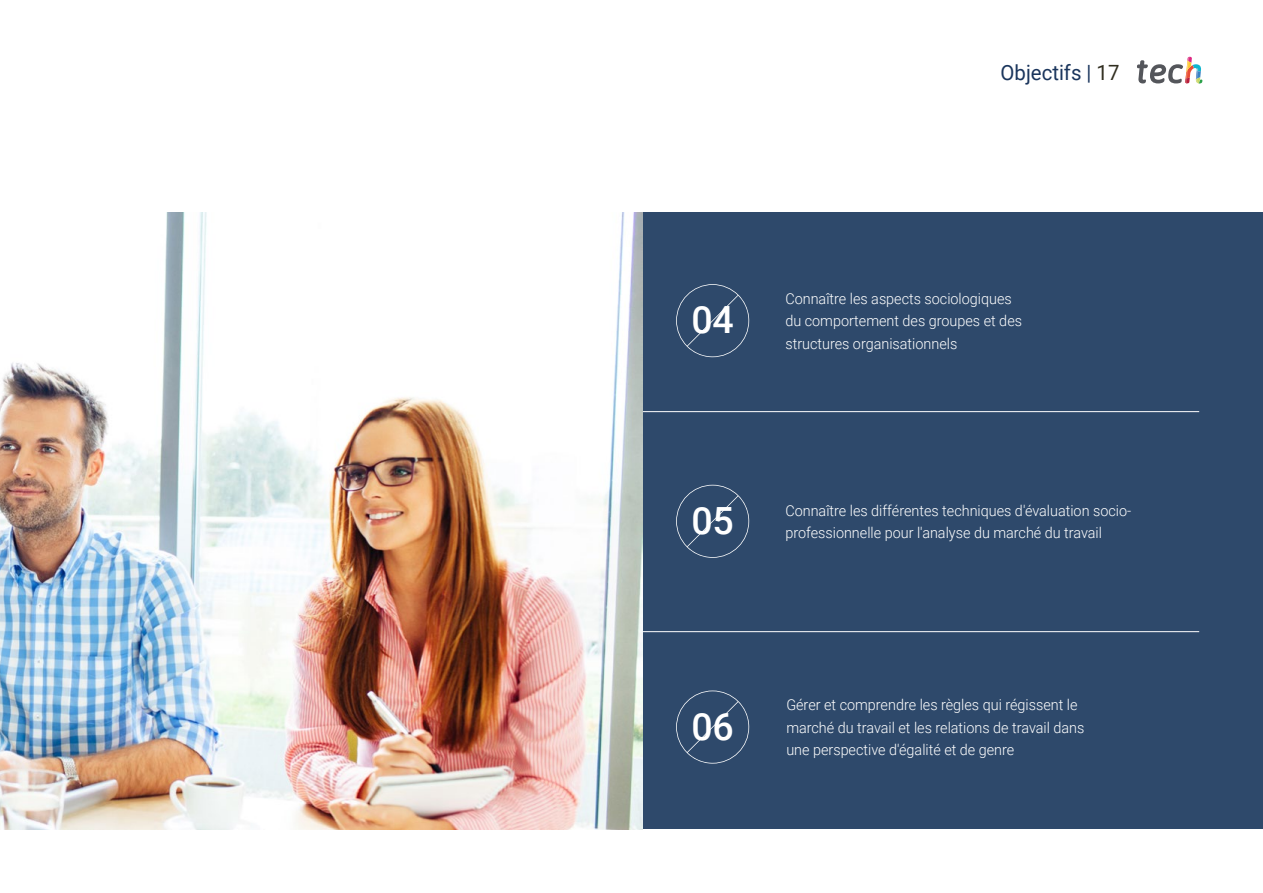
<style>
.page{position:relative;width:1263px;height:893px;background:#fff}
.page>*{position:absolute;margin:0;border:0;box-sizing:border-box;transform-origin:0 0}
.t1{font:500 37.5px "Roboto";color:#fff}
.t2{font:21px "Roboto";color:#1a355c}
.t3{font:300 15px/22.5px "Roboto";color:#fff;scale:.96 1}
.s1{color:#312e20}
</style>
<div class="page">
<svg style="left:1137px;top:57px;width:65px;height:27px"></svg>
<div style="left:642px;top:213px;width:621px;height:616px;background:#2e496b"></div>
<svg style="left:676px;top:284px;width:73px;height:73px"></svg>
<svg style="left:676px;top:485px;width:73px;height:73px"></svg>
<hr style="left:0;top:411px;width:1199px;height:1px;background:#fff">
<hr style="left:0;top:631px;width:1199px;height:1px;background:#fff">
<img style="left:0;top:213px;width:642px;height:616px">
<svg style="left:676px;top:690px;width:73px;height:74px"></svg>
<h2 class="t2" style="left:1000px;top:57px;width:120px">Objectifs | <span class="s1">17</span></h2>
<h1 class="t1" style="left:691px;top:294px;width:44px">04</h1>
<p class="t3" style="left:785px;top:287px;width:248px">Connaître les aspects sociologiques du comportement des groupes et des structures organisationnels</p>
<h1 class="t1" style="left:691px;top:494px;width:44px">05</h1>
<p class="t3" style="left:785px;top:498px;width:362px">Connaître les différentes techniques d'évaluation socio-</p>
<p class="t3" style="left:785px;top:521px;width:331px">professionnelle pour l'analyse du marché du travail</p>
<h1 class="t1" style="left:691px;top:700px;width:44px">06</h1>
<p class="t3" style="left:786px;top:693px;width:312px">Gérer et comprendre les règles qui régissent le marché du travail et les relations de travail dans une perspective d'égalité et de genre</p>
</div>
